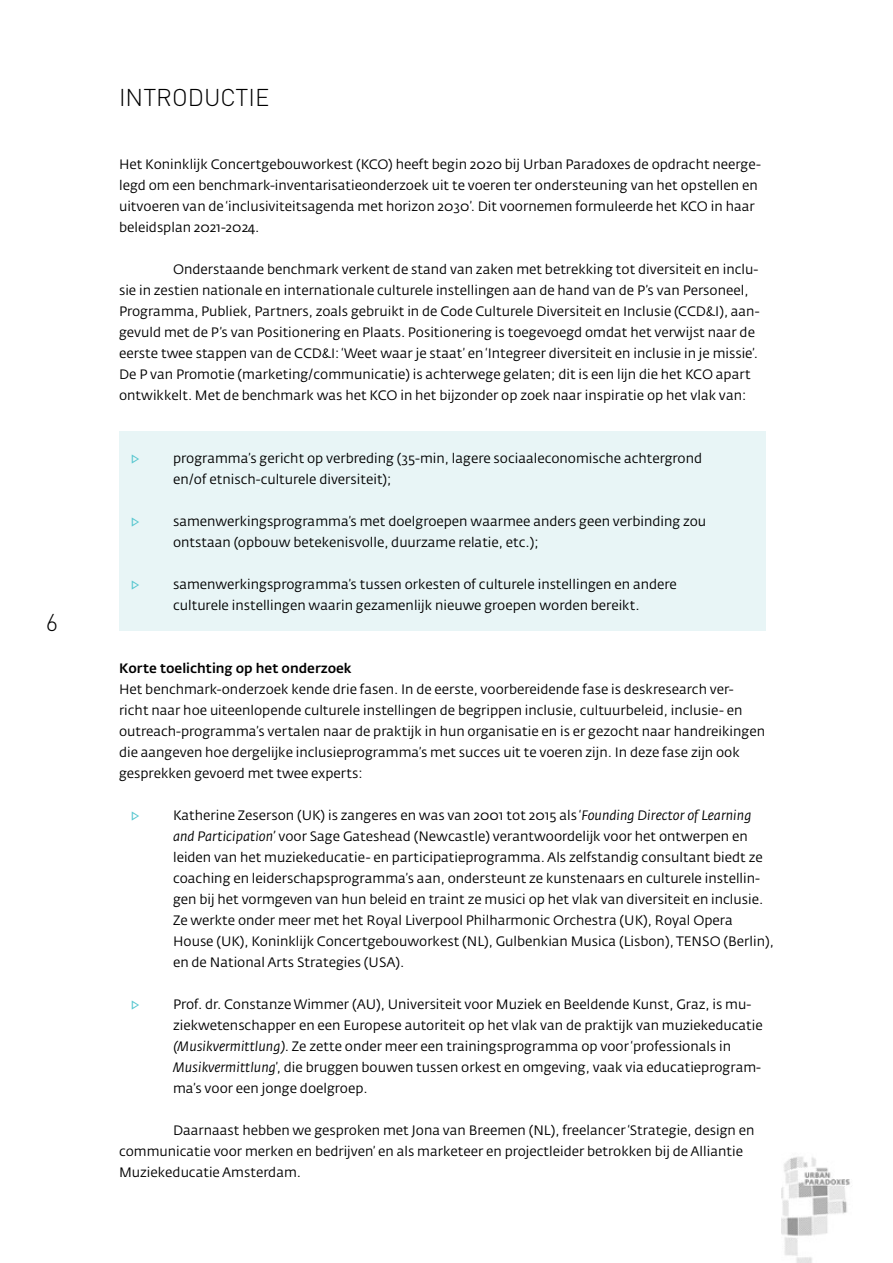
<style>
.page{position:relative;width:893px;height:1263px;background:#fff}
.page>*{position:absolute;margin:0;border:0;box-sizing:border-box;transform-origin:0 0}
.t1{font:300 24px "DIN";color:#000}
.t2{font:13.5px/21px "Fedra Sans Alt Pro";color:#000}
.t3{font:500 13.5px "Fedra Sans Alt Pro";color:#000}
.t4{font:13.5px "Fedra Sans Alt Pro";color:#52c5ce}
.s1{font-style:italic}
</style>
<div class="page">
<div style="left:119px;top:431px;width:646px;height:200px;background:#e8f5f6"></div>
<img style="left:781px;top:1156px;width:69px;height:107px">
<h1 class="t1" style="left:46px;top:607px;width:14px">6</h1>
<h1 class="t1" style="left:119px;top:82px;width:139px">INTROD UCTIE</h1>
<p class="t2" style="left:119px;top:153px;width:643px">Het Koninklijk Concertgebouworkest (KCO) heeft begin 2020 bij Urban Paradoxes de opdracht neerge&shy;legd om een benchmark-inventarisatieonderzoek uit te voeren ter ondersteuning van het opstellen en uitvoeren van de ‘inclusiviteitsagenda met horizon 2030’. Dit voornemen formuleerde het KCO in haar beleidsplan 2021-2024.</p>
<p class="t2" style="left:119px;top:258px;width:642px;text-indent:54px">Onderstaande benchmark verkent de stand van zaken met betrekking tot diversiteit en inclu&shy;sie in zestien nationale en internationale culturele instellingen aan de hand van de P’s van Personeel, Programma, Publiek, Partners, zoals gebruikt in de Code Culturele Diversiteit en Inclusie (CCD&amp;I), aan&shy;gevuld met de P’s van Positionering en Plaats. Positionering is toegevoegd omdat het verwijst naar de eerste twee stappen van de CCD&amp;I: ‘Weet waar je staat’ en ‘Integreer diversiteit en inclusie in je missie’.<br>De P van Promotie (marketing/communicatie) is achterwege gelaten; dit is een lijn die het KCO apart ontwikkelt. Met de benchmark was het KCO in het bijzonder op zoek naar inspiratie op het vlak van:</p>
<p class="t4" style="left:130px;top:449px;width:10px">▷</p>
<p class="t2" style="left:173px;top:447px;width:531px">programma’s gericht op verbreding (35-min, lagere sociaaleconomische achtergrond en/of etnisch-culturele diversiteit);</p>
<p class="t4" style="left:130px;top:512px;width:10px">▷</p>
<p class="t2" style="left:173px;top:510px;width:535px">samenwerkingsprogramma’s met doelgroepen waarmee anders geen verbinding zou ontstaan (opbouw betekenisvolle, duurzame relatie, etc.);</p>
<p class="t4" style="left:130px;top:575px;width:10px">▷</p>
<p class="t2" style="left:173px;top:573px;width:505px">samenwerkingsprogramma’s tussen orkesten of culturele instellingen en andere culturele instellingen waarin gezamenlijk nieuwe groepen worden bereikt.</p>
<p class="t3" style="left:119px;top:659px;width:234px">Korte toelichting op het onderzoek</p>
<p class="t2" style="left:119px;top:678px;width:647px">Het benchmark-onderzoek kende drie fasen. In de eerste, voorbereidende fase is deskresearch ver&shy;richt naar hoe uiteenlopende culturele instellingen de begrippen inclusie, cultuurbeleid, inclusie- en outreach-programma’s vertalen naar de praktijk in hun organisatie en is er gezocht naar handreikingen die aangeven hoe dergelijke inclusieprogramma’s met succes uit te voeren zijn. In deze fase zijn ook gesprekken gevoerd met twee experts:</p>
<p class="t4" style="left:130px;top:806px;width:10px">▷</p>
<p class="t2" style="left:173px;top:804px;width:602px">Katherine Zeserson (UK) is zangeres en was van 2001 tot 2015 als ‘<span class="s1">Founding Director of Learning and Participation’</span> voor Sage Gateshead (Newcastle) verantwoordelijk voor het ontwerpen en leiden van het muziekeducatie- en participatieprogramma. Als zelfstandig consultant biedt ze coaching en leiderschapsprogramma’s aan, ondersteunt ze kunstenaars en culturele instellin&shy;gen bij het vormgeven van hun beleid en traint ze musici op het vlak van diversiteit en inclusie.<br>Ze werkte onder meer met het Royal Liverpool Philharmonic Orchestra (UK), Royal Opera House (UK), Koninklijk Concertgebouworkest (NL), Gulbenkian Musica (Lisbon), TENSO (Berlin), en de National Arts Strategies (USA).</p>
<p class="t4" style="left:130px;top:996px;width:10px">▷</p>
<p class="t2" style="left:173px;top:993px;width:591px">Prof. dr. Constanze Wimmer (AU), Universiteit voor Muziek en Beeldende Kunst, Graz, is mu&shy;ziekwetenschapper en een Europese autoriteit op het vlak van de praktijk van muziekeducatie <span class="s1">(Musikvermittlung)</span>. Ze zette onder meer een trainingsprogramma op voor ‘professionals in <span class="s1">Musikvermittlung</span>’, die bruggen bouwen tussen orkest en omgeving, vaak via educatieprogram&shy;ma’s voor een jonge doelgroep.</p>
<p class="t2" style="left:119px;top:1119px;width:637px;text-indent:54px">Daarnaast hebben we gesproken met Jona van Breemen (NL), freelancer ‘Strategie, design en communicatie voor merken en bedrijven’ en als marketeer en projectleider betrokken bij de Alliantie<br>Muziekeducatie Amsterdam.</p>
</div>
